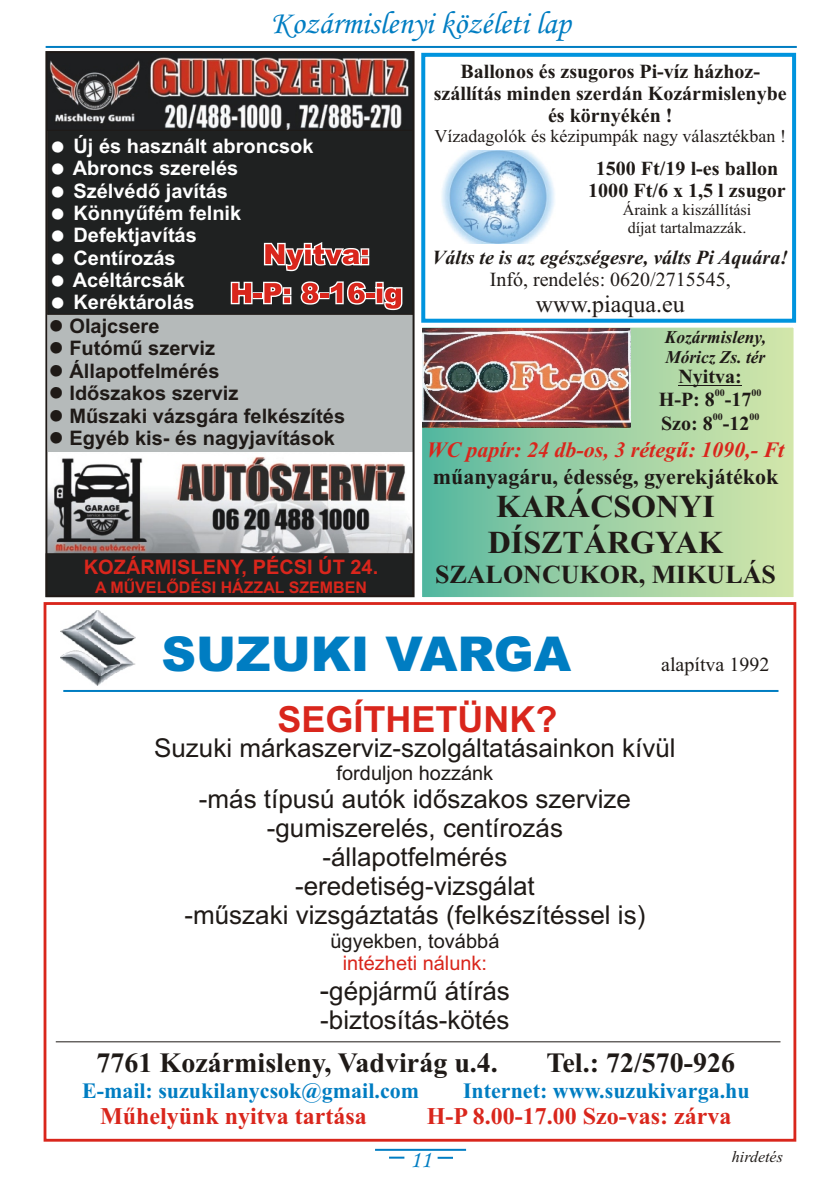
<style>
.page{position:relative;width:840px;height:1192px;background:#fff}
.page>*{position:absolute;margin:0;border:0;box-sizing:border-box;transform-origin:0 0}
.t1{font:900 48px "Arial";color:#007dc2}
.t2{font:700 36px "Arial";color:#d9261c}
.t3{font:italic 32px "Monotype Corsiva";color:#007dc2}
.t4{font:700 32px/35.4px "Times New Roman";color:#1f1a17}
.t5{font:700 28px "Times New Roman";color:#1f1a17}
.t6{font:26px/29px "Arial";color:#1f1a17;text-align:center}
.t7{font:700 26px "Times New Roman";color:#1f1a17}
.t8{font:700 24px "Times New Roman";color:#d9261c}
.t9{font:24px "Times New Roman";color:#1f1a17}
.t10{font:italic 24px "Monotype Corsiva";color:#007dc2}
.t11{font:700 22px "Times New Roman";color:#007dc2}
.t12{font:italic 700 22px "Times New Roman";color:#d9261c}
.t13{font:700 22px "Times New Roman";color:#1f1a17}
.t14{font:700 20px/22.2px "Times New Roman";color:#1f1a17;text-align:center}
.t15{font:700 20px/22.4px "Arial";color:#fff}
.t16{font:700 20px "Arial";color:#1f1a17}
.t17{font:20px "Times New Roman";color:#1f1a17}
.t18{font:italic 700 20px "Times New Roman";color:#1f1a17}
.t19{font:20px "Arial";color:#1f1a17}
.t20{font:700 20px "Arial";color:#d9261c}
.t21{font:20px "Arial";color:#d9261c}
.t22{font:18px "Times New Roman";color:#1f1a17}
.t23{font:italic 700 18px/20px "Times New Roman";color:#1f1a17}
.t24{font:16px/17.6px "Times New Roman";color:#1f1a17;text-align:center}
.t25{font:700 16px "Arial";color:#d9261c}
.t26{font:italic 16px "Times New Roman";color:#1f1a17}
.t27{font:700 10px "Times New Roman";color:#1f1a17}
.s1{font-size:28px}
</style>
<div class="page">
<svg style="left:45px;top:45px;width:752px;height:3px"></svg>
<svg style="left:375px;top:1148px;width:92px;height:11px"></svg>
<div style="left:421px;top:53px;width:375px;height:270px;background:#fff;border:4px solid #0094de"></div>
<img style="left:441px;top:151px;width:114px;height:93px">
<div style="left:44px;top:602px;width:752px;height:540px;border:3px solid #d9261c"></div>
<img style="left:61px;top:610px;width:74px;height:75px">
<svg style="left:55px;top:1041px;width:726px;height:1px"></svg>
<svg style="left:63px;top:690px;width:716px;height:2px"></svg>
<div style="left:421px;top:327px;width:374px;height:271px;background:linear-gradient(to right,#5bb8a0,#d9e8aa)"></div>
<div style="left:420px;top:326px;width:376px;height:273px;border:2px solid #fff"></div>
<img style="left:423px;top:329px;width:207px;height:99px">
<hr style="left:679px;top:385px;width:63px;height:1px;background:#1f1a17">
<img style="left:48px;top:54px;width:364px;height:76px">
<img style="left:48px;top:456px;width:363px;height:98px">
<div style="left:47px;top:130px;width:366px;height:185px;background:#1f2121;border:1px solid #1f1a17"></div>
<div style="left:46px;top:554px;width:367px;height:43px;background:#1f2121"></div>
<div style="left:48px;top:316px;width:366px;height:136px;background:#b5baba"></div>
<svg style="left:264px;top:242px;width:105px;height:29px"></svg>
<svg style="left:231px;top:282px;width:60px;height:22px"></svg>
<svg style="left:301px;top:281px;width:101px;height:29px"></svg>
<div style="left:45px;top:51px;width:370px;height:546px;border:2px solid #1f1a17"></div>
<p class="t3" style="left:271px;top:11px;width:301px">Kozármislenyi közéleti lap</p>
<p class="t15" style="left:73px;top:136px;width:242px">Új és használt abroncsok<br>Abroncs szerelés<br>Szélvédõ javítás<br>Könnyûfém felnik<br>Defektjavítás<br>Centírozás<br>Acéltárcsák<br>Keréktárolás</p>
<p class="t16" style="left:49px;top:319px;width:112px">● Olajcsere</p>
<p class="t16" style="left:49px;top:341px;width:168px">● Futómû szerviz</p>
<p class="t16" style="left:49px;top:363px;width:172px">● Állapotfelmérés</p>
<p class="t16" style="left:49px;top:386px;width:191px">● Idõszakos szerviz</p>
<p class="t16" style="left:49px;top:408px;width:298px">● Mûszaki vázsgára felkészítés</p>
<p class="t16" style="left:49px;top:430px;width:288px">● Egyéb kis- és nagyjavítások</p>
<p class="t20" style="left:84px;top:559px;width:296px">KOZÁRMISLENY, PÉCSI ÚT 24.</p>
<p class="t25" style="left:95px;top:581px;width:274px">A MÛVELÕDÉSI HÁZZAL SZEMBEN</p>
<p class="t14" style="left:434px;top:62px;width:354px">Ballonos és zsugoros Pi-víz házhoz&shy;szállítás minden szerdán Kozármislenybe és környékén !</p>
<p class="t22" style="left:435px;top:130px;width:353px">Vízadagolók és kézipumpák nagy választékban !</p>
<p class="t14" style="left:588px;top:159px;width:199px">1500 Ft/19 l-es ballon<br>1000 Ft/6 x 1,5 l zsugor</p>
<p class="t24" style="left:623px;top:202px;width:130px">Áraink a kiszállítási díjat tartalmazzák.</p>
<p class="t18" style="left:432px;top:250px;width:357px">Válts te is az egészségesre, válts Pi Aquára!</p>
<p class="t17" style="left:490px;top:272px;width:243px">Infó, rendelés: 0620/2715545,</p>
<p class="t9" style="left:536px;top:295px;width:151px">www.piaqua.eu</p>
<p class="t23" style="left:665px;top:329px;width:103px">Kozármisleny,<br>Móricz Zs. tér</p>
<p class="t14" style="left:679px;top:367px;width:65px">Nyitva:</p>
<p class="t27" style="left:715px;top:390px;width:12px">00</p>
<p class="t27" style="left:752px;top:390px;width:12px">00</p>
<p class="t14" style="left:659px;top:391px;width:94px">H-P: 8 -17</p>
<p class="t27" style="left:713px;top:413px;width:12px">00</p>
<p class="t27" style="left:749px;top:413px;width:12px">00</p>
<p class="t14" style="left:661px;top:414px;width:90px">Szo: 8 -12</p>
<p class="t12" style="left:427px;top:442px;width:359px">WC papír: 24 db-os, 3 rétegû: 1090,- Ft</p>
<p class="t13" style="left:433px;top:469px;width:347px">mûanyagáru, édesség, gyerekjátékok</p>
<p class="t4" style="left:488px;top:492px;width:237px">KARÁCSONYI<br>DÍSZTÁRGYAK</p>
<p class="t7" style="left:435px;top:565px;width:342px">SZALONCUKOR, MIKULÁS</p>
<h1 class="t1" style="left:162px;top:637px;width:411px">SUZUKI VARGA</h1>
<h2 class="t2" style="left:277px;top:705px;width:282px">SEGÍTHETÜNK?</h2>
<p class="t17" style="left:661px;top:657px;width:110px">alapítva 1992</p>
<p class="t6" style="left:154px;top:735px;width:523px">Suzuki márkaszerviz-szolgáltatásainkon kívül</p>
<p class="t19" style="left:337px;top:766px;width:158px">forduljon hozzánk</p>
<p class="t6" style="left:185px;top:787px;width:462px">-más típusú autók idõszakos szervize -gumiszerelés, centírozás -állapotfelmérés<br>-eredetiség-vizsgálat<br>-mûszaki vizsgáztatás (felkészítéssel is)</p>
<p class="t19" style="left:330px;top:933px;width:171px">ügyekben, továbbá</p>
<p class="t6" style="left:320px;top:978px;width:191px;text-align:left"><span class="s1">-</span>gépjármû átírás -biztosítás-kötés</p>
<p class="t21" style="left:343px;top:956px;width:146px">intézheti nálunk:</p>
<p class="t5" style="left:97px;top:1053px;width:403px">7761 Kozármisleny, Vadvirág u.4.</p>
<p class="t5" style="left:546px;top:1053px;width:190px">Tel.: 72/570-926</p>
<p class="t11" style="left:82px;top:1083px;width:339px">E-mail: suzukilanycsok@gmail.com</p>
<p class="t11" style="left:463px;top:1083px;width:288px">Internet: www.suzukivarga.hu</p>
<p class="t8" style="left:100px;top:1108px;width:268px">Mûhelyünk nyitva tartása</p>
<p class="t8" style="left:427px;top:1108px;width:306px">H-P 8.00-17.00 Szo-vas: zárva</p>
<p class="t10" style="left:410px;top:1150px;width:23px">11</p>
<p class="t26" style="left:732px;top:1151px;width:52px">hirdetés</p>
</div>
